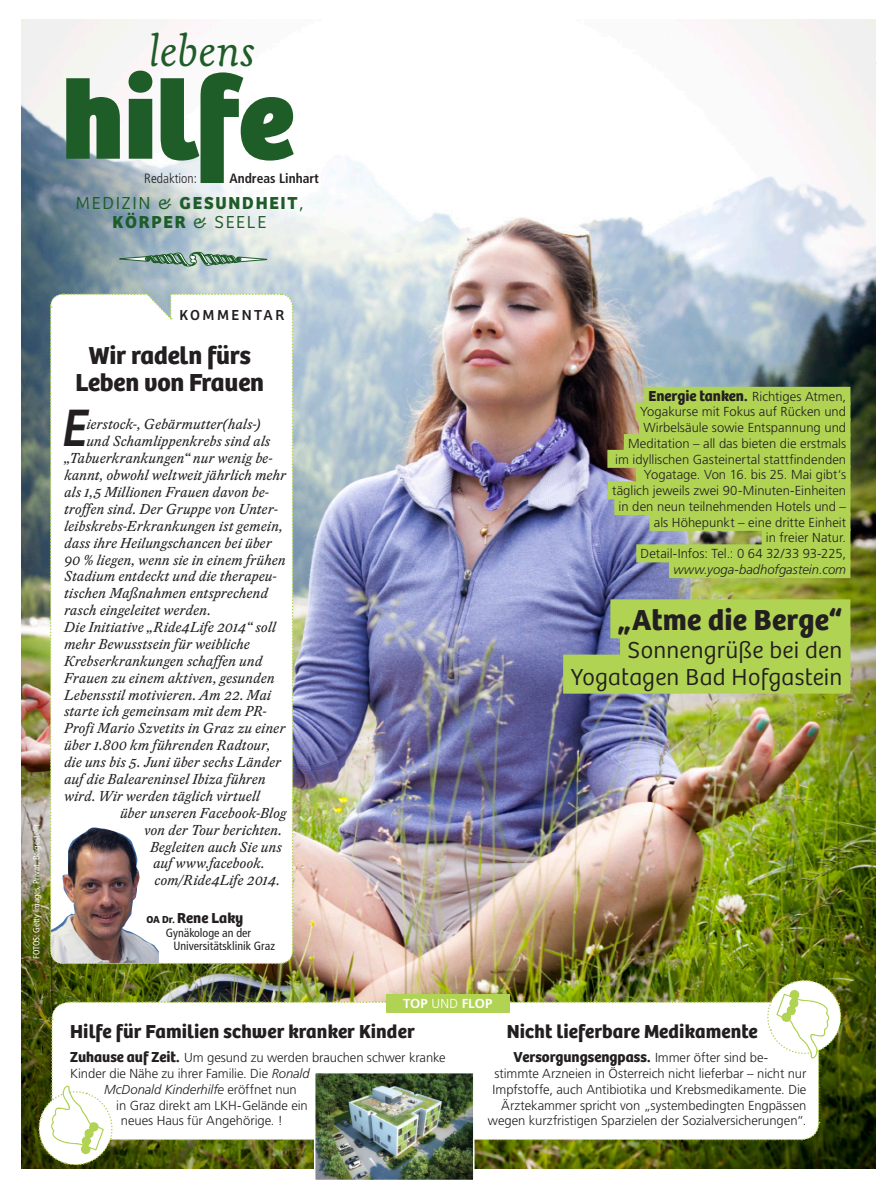
<style>
.page{position:relative;width:893px;height:1191px;background:#fff}
.page>*{position:absolute;margin:0;border:0;box-sizing:border-box;transform-origin:0 0}
.t1{font:800 115.8px "Bree";letter-spacing:-.005em;color:#1e5c28}
.t2{font:italic 54.6px "Bree";color:#231f20;scale:.9 1}
.t3{font:italic 45px "Livory";letter-spacing:-.005em;color:#1e5c28}
.t4{font:700 30px "Bree";letter-spacing:.01em;color:#231f20}
.t5{font:700 25.5px/27px "Bree";letter-spacing:-.005em;color:#231f20;text-align:center}
.t6{font:300 24px "Bree";letter-spacing:.01em;color:#231f20}
.t7{font:700 19.5px "Bree";letter-spacing:.01em;color:#231f20}
.t8{font:300 18px "Bree";letter-spacing:.095em;color:#1e5c28}
.t9{font:700 18px "Bree";letter-spacing:.095em;color:#1e5c28}
.t10{font:700 15px "Bree";color:#231f20}
.t11{font:15px "Bree";letter-spacing:.17em;color:#231f20}
.t12{font:italic 14.1px "Eudald News";letter-spacing:.01em;color:#231f20}
.t13{font:700 condensed 13.5px "Frutiger LT Std";color:#231f20}
.t14{font:300 condensed 13.5px "Frutiger LT Std";color:#231f20}
.t15{font:300 13.05px/15.8px "Frutiger LT Std";color:#231f20;text-align:right}
.t16{font:italic 300 13.05px "Frutiger LT Std";color:#231f20}
.t17{font:700 13.05px "Frutiger LT Std";letter-spacing:.005em;color:#fff}
.t18{font:condensed 12px/13.5px "Frutiger LT Std";color:#231f20}
.Fotocredit_LEBEN{font:condensed 9px "Frutiger LT Std";color:#fff}
.s1{font-weight:700}
.s2{font-weight:300}
.s3{font-size:10.5px}
.s4{font-family:"Bree";font-weight:700;font-size:15px}
.s5{font-style:italic}
.s6{font-style:normal}
.s7{font-family:"Frutiger LT Std";font-weight:300;font-size:13.05px}
</style>
<div class="page">
<img style="left:21px;top:20px;width:855px;height:1148px">
<div style="left:610px;top:599px;width:240px;height:39px;background:#b0d354"></div>
<div style="left:620px;top:627px;width:230px;height:39px;background:#b0d354"></div>
<div style="left:563px;top:654px;width:287px;height:39px;background:#b0d354"></div>
<svg style="left:49px;top:293px;width:245px;height:672px"></svg>
<img style="left:51px;top:827px;width:108px;height:136px">
<svg style="left:119px;top:252px;width:148px;height:14px;background:#89a89a"></svg>
<img style="left:35px;top:975px;width:810px;height:194px">
<div style="left:644px;top:387px;width:206px;height:18px;background:#b0d354"></div>
<div style="left:636px;top:402px;width:214px;height:18px;background:#b0d354"></div>
<div style="left:639px;top:418px;width:211px;height:18px;background:#b0d354"></div>
<div style="left:624px;top:434px;width:226px;height:18px;background:#b0d354"></div>
<div style="left:607px;top:450px;width:243px;height:18px;background:#b0d354"></div>
<div style="left:636px;top:465px;width:214px;height:18px;background:#b0d354"></div>
<div style="left:608px;top:481px;width:242px;height:18px;background:#b0d354"></div>
<div style="left:614px;top:497px;width:236px;height:18px;background:#b0d354"></div>
<div style="left:649px;top:513px;width:201px;height:18px;background:#b0d354"></div>
<div style="left:762px;top:528px;width:88px;height:18px;background:#b0d354"></div>
<div style="left:636px;top:544px;width:214px;height:18px;background:#b0d354"></div>
<div style="left:669px;top:560px;width:181px;height:18px;background:#b0d354"></div>
<img style="left:317px;top:1074px;width:155px;height:104px">
<div style="left:314px;top:1071px;width:161px;height:110px;border:2px solid #fff"></div>
<p class="t3" style="left:149px;top:25px;width:108px">lebens</p>
<p class="t1" style="left:62px;top:49px;width:234px">hilfe</p>
<p class="t14" style="left:144px;top:170px;width:54px">Redaktion:</p>
<p class="t13" style="left:229px;top:170px;width:91px">Andreas Linhart</p>
<p class="t8" style="left:75px;top:193px;width:167px">Medizin &amp; <span class="s1">Gesundhe</span></p>
<p class="t9" style="left:281px;top:192px;width:24px">it<span class="s2">,</span></p>
<p class="t9" style="left:113px;top:211px;width:155px">Körper <span class="s2">&amp; Seele</span></p>
<p class="Fotocredit_LEBEN" style="left:31px;top:958px;width:135px;rotate:-90deg">Fotos: Getty Images, Privat, Beigestellt</p>
<p class="t11" style="left:179px;top:306px;width:106px">KOMMENTAR</p>
<p class="t5" style="left:76px;top:342px;width:190px">Wir radeln fürs<br>Leben von Frauen</p>
<p class="t2" style="left:61px;top:397px;width:29px">E</p>
<p class="t12" style="left:86px;top:414px;width:176px">ierstock-, Gebärmutter(hals-)</p>
<p class="t12" style="left:86px;top:431px;width:185px">und Schamlippenkrebs sind als</p>
<p class="t12" style="left:64px;top:448px;width:210px">„Tabuerkrankungen“ nur wenig be-</p>
<p class="t12" style="left:64px;top:465px;width:224px">kannt, obwohl weltweit jährlich mehr</p>
<p class="t12" style="left:64px;top:482px;width:206px">als 1,5 Millionen Frauen davon be-</p>
<p class="t12" style="left:64px;top:499px;width:215px">troffen sind. Der Gruppe von Unter-</p>
<p class="t12" style="left:64px;top:516px;width:220px">leibskrebs-Erkrankungen ist gemein,</p>
<p class="t12" style="left:64px;top:533px;width:209px">dass ihre Heilungschancen bei über</p>
<p class="t12" style="left:64px;top:549px;width:223px">90 % liegen, wenn sie in einem frühen</p>
<p class="t12" style="left:64px;top:566px;width:214px">Stadium entdeckt und die therapeu-</p>
<p class="t12" style="left:64px;top:583px;width:205px">tischen Maßnahmen entsprechend</p>
<p class="t12" style="left:64px;top:600px;width:148px">rasch eingeleitet werden.</p>
<p class="t12" style="left:64px;top:617px;width:213px">Die Initiative „Ride4Life 2014“ soll</p>
<p class="t12" style="left:64px;top:634px;width:187px">mehr Bewusstsein für weibliche</p>
<p class="t12" style="left:64px;top:651px;width:200px">Krebserkrankungen schaffen und</p>
<p class="t12" style="left:64px;top:668px;width:212px">Frauen zu einem aktiven, gesunden</p>
<p class="t12" style="left:64px;top:684px;width:208px">Lebensstil motivieren. Am 22. Mai</p>
<p class="t12" style="left:64px;top:701px;width:204px">starte ich gemeinsam mit dem PR-</p>
<p class="t12" style="left:64px;top:718px;width:223px">Profi Mario Szvetits in Graz zu einer</p>
<p class="t12" style="left:64px;top:735px;width:207px">über 1.800 km führenden Radtour,</p>
<p class="t12" style="left:64px;top:752px;width:219px">die uns bis 5. Juni über sechs Länder</p>
<p class="t12" style="left:64px;top:769px;width:203px">auf die Baleareninsel Ibiza führen</p>
<p class="t12" style="left:64px;top:786px;width:197px">wird. Wir werden täglich virtuell</p>
<p class="t12" style="left:120px;top:803px;width:168px">über unseren Facebook-Blog</p>
<p class="t12" style="left:144px;top:819px;width:139px">von der Tour berichten.</p>
<p class="t12" style="left:150px;top:836px;width:133px">Begleiten auch Sie uns</p>
<p class="t12" style="left:153px;top:853px;width:113px">auf www.facebook.</p>
<p class="t12" style="left:154px;top:870px;width:127px">com/Ride4Life 2014.</p>
<p class="t10" style="left:146px;top:909px;width:99px"><span class="s3">OA Dr.</span> Rene Laky</p>
<p class="t18" style="left:173px;top:926px;width:103px;text-indent:-8px">Gynäkologe an der<br>Universitätsklinik Graz</p>
<p class="t15" style="left:648px;top:388px;width:199px"><span class="s4">Energie tanken.</span> Richtiges Atmen,</p>
<p class="t15" style="left:640px;top:404px;width:208px">Yogakurse mit Fokus auf Rücken und</p>
<p class="t15" style="left:643px;top:420px;width:204px">Wirbelsäule sowie Entspannung und</p>
<p class="t15" style="left:628px;top:435px;width:219px">Meditation – all das bieten die erstmals</p>
<p class="t15" style="left:615px;top:451px;width:232px">im idyllischen Gasteinertal stattfindenden</p>
<p class="t15" style="left:644px;top:467px;width:204px">Yogatage. Von 16. bis 25. Mai gibt‘s</p>
<p class="t15" style="left:612px;top:483px;width:235px">täglich jeweils zwei 90-Minuten-Einheiten</p>
<p class="t15" style="left:619px;top:498px;width:229px">in den neun teilnehmenden Hotels und –</p>
<p class="t15" style="left:654px;top:514px;width:194px">als Höhepunkt – eine dritte Einheit</p>
<p class="t15" style="left:766px;top:530px;width:82px">in freier Natur.</p>
<p class="t15" style="left:641px;top:546px;width:207px">Detail-Infos: Tel.: 0 64 32/33 93-225,</p>
<p class="t16" style="left:673px;top:562px;width:174px">www.yoga-badhofgastein.com</p>
<p class="t4" style="left:618px;top:601px;width:226px">„Atme die Berge“</p>
<p class="t6" style="left:628px;top:636px;width:216px">Sonnengrüße bei den</p>
<p class="t6" style="left:571px;top:663px;width:273px">Yogatagen Bad Hofgastein</p>
<p class="t17" style="left:403px;top:996px;width:91px">TOP <span class="s2">UND</span> FLOP</p>
<p class="t7" style="left:70px;top:1020px;width:346px">Hilfe für Familien schwer kranker Kinder</p>
<p class="t15" style="left:70px;top:1050px;width:377px"><span class="s4">Zuhause auf Zeit.</span> Um gesund zu werden brauchen schwer kranke</p>
<p class="t15" style="left:70px;top:1066px;width:241px">Kinder die Nähe zu ihrer Familie. Die <span class="s5">Ronald</span></p>
<p class="t16" style="left:104px;top:1082px;width:194px">McDonald Kinderhilfe <span class="s6">eröffnet nun</span></p>
<p class="t15" style="left:116px;top:1097px;width:193px">in Graz direkt am LKH-Gelände ein</p>
<p class="t15" style="left:121px;top:1113px;width:164px">neues Haus für Angehörige. !</p>
<p class="t7" style="left:507px;top:1020px;width:252px">Nicht lieferbare Medikamente</p>
<p class="t10" style="left:514px;top:1048px;width:256px">Versorgungsengpass. <span class="s7">Immer öfter sind be-</span></p>
<p class="t15" style="left:488px;top:1066px;width:320px">stimmte Arzneien in Österreich nicht lieferbar – nicht nur Impfstoffe, auch Antibiotika und Krebsmedikamente. Die Ärztekammer spricht von „systembedingten Engpässen wegen kurzfristigen Sparzielen der Sozialversicherungen“.</p>
</div>
